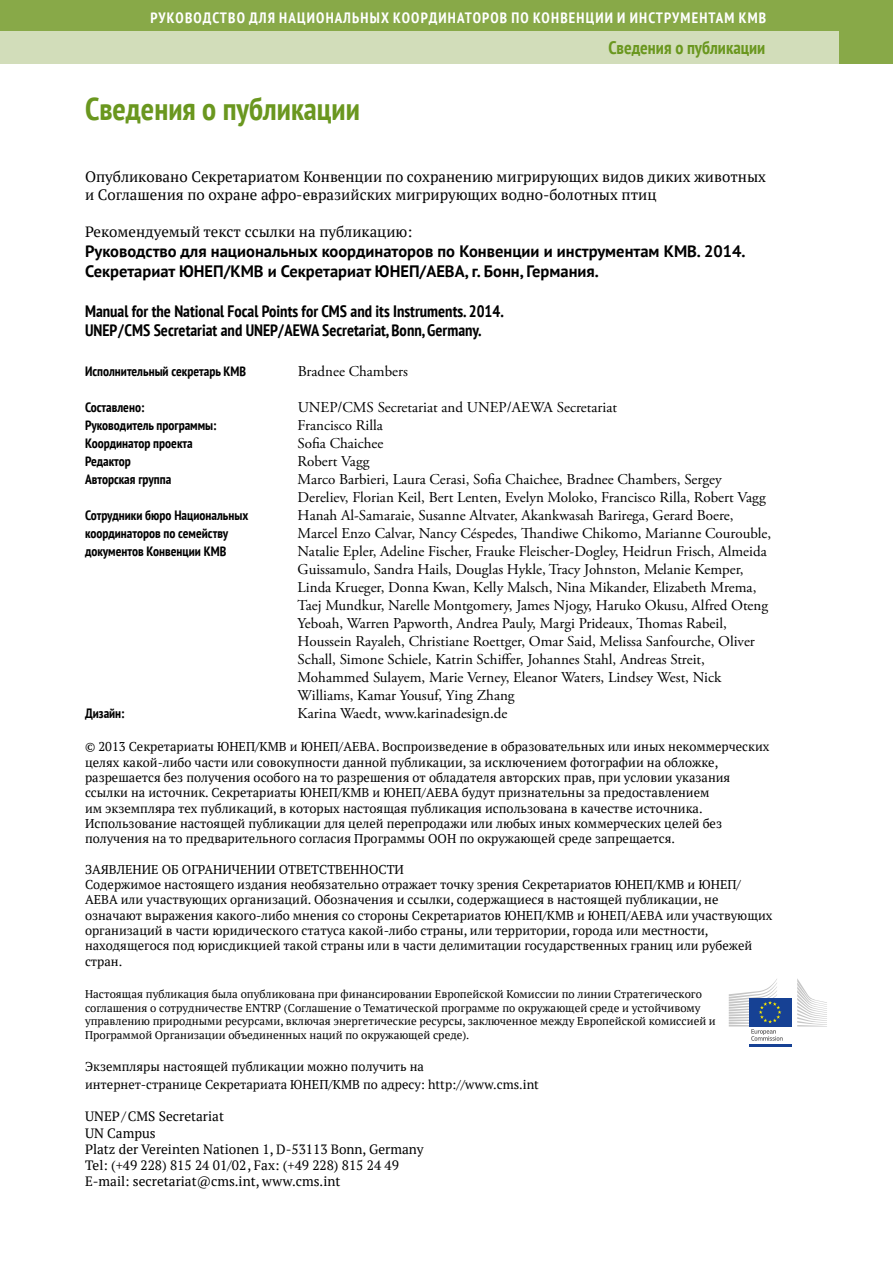
<style>
.page{position:relative;width:893px;height:1263px;background:#fff}
.page>*{position:absolute;margin:0;border:0;box-sizing:border-box;transform-origin:0 0}
.t1{font:700 condensed 31.5px "PT Sans";color:#6a971f}
.t2{font:700 condensed 18px "PT Sans";color:#6a971f}
.t3{font:700 16.5px/19.8px "PT Sans";color:#000}
.t4{font:700 condensed 16.5px/19.8px "PT Sans";color:#000}
.t5{font:15px/18px "Adobe Garamond Pro";color:#000}
.t6{font:15px/18px "PT Serif";color:#000}
.t7{font:700 condensed 15px "PT Sans";letter-spacing:.08em;color:#fff}
.t8{font:700 condensed 13.5px "PT Sans";color:#000}
.t9{font:13.5px/16.2px "PT Serif";color:#000}
.t10{font:12.75px/15.3px "PT Serif";color:#000}
.t11{font:11.25px/13.5px "PT Serif";color:#000}
</style>
<div class="page">
<div style="left:0;top:0;width:893px;height:64px;background:#88a948"></div>
<div style="left:0;top:31px;width:839px;height:33px;background:#d2ddba"></div>
<div style="left:749px;top:998px;width:42px;height:28px;background:#164194"></div>
<hr style="left:749px;top:1044px;width:42px;height:2px;background:#164194">
<svg style="left:797px;top:979px;width:30px;height:47px"></svg>
<svg style="left:729px;top:979px;width:54px;height:62px"></svg>
<p class="t7" style="left:150px;top:8px;width:617px">РУКОВОДСТВО ДЛЯ НАЦИОНАЛЬНЫХ КООРДИНАТОРОВ ПО КОНВЕНЦИИ И ИНСТРУМЕНТАМ КМВ</p>
<h1 class="t1" style="left:85px;top:88px;width:276px">Сведения о публикации</h1>
<h2 class="t2" style="left:608px;top:36px;width:159px">Сведения о публикации</h2>
<p class="t6" style="left:85px;top:167px;width:682px">Опубликовано Секретариатом Конвенции по сохранению мигрирующих видов диких животных и Соглашения по охране афро-евразийских мигрирующих водно-болотных птиц</p>
<p class="t6" style="left:85px;top:223px;width:329px">Рекомендуемый текст ссылки на публикацию:</p>
<p class="t3" style="left:85px;top:241px;width:662px">Руководство для национальных координаторов по Конвенции и инструментам КМВ. 2014.<br>Секретариат ЮНЕП/КМВ и Секретариат ЮНЕП/АЕВА, г. Бонн, Германия.</p>
<p class="t4" style="left:85px;top:301px;width:420px">Manual for the National Focal Points for CMS and its Instruments. 2014.<br>UNEP/CMS Secretariat and UNEP/AEWA Secretariat, Bonn, Germany.</p>
<p class="t8" style="left:85px;top:362px;width:162px">Исполнительный секретарь КМВ</p>
<p class="t5" style="left:298px;top:363px;width:112px">Bradnee Chambers</p>
<p class="t8" style="left:85px;top:398px;width:61px">Составлено:</p>
<p class="t5" style="left:298px;top:399px;width:321px">UNEP/CMS Secretariat and UNEP/AEWA Secretariat</p>
<p class="t8" style="left:85px;top:416px;width:133px">Руководитель программы:</p>
<p class="t5" style="left:298px;top:417px;width:87px">Francisco Rilla</p>
<p class="t8" style="left:85px;top:434px;width:109px">Координатор проекта</p>
<p class="t5" style="left:298px;top:435px;width:87px">Sofia Chaichee</p>
<p class="t8" style="left:85px;top:452px;width:47px">Редактор</p>
<p class="t5" style="left:298px;top:453px;width:73px">Robert Vagg</p>
<p class="t8" style="left:85px;top:470px;width:88px">Авторская группа</p>
<p class="t5" style="left:298px;top:471px;width:469px">Marco Barbieri, Laura Cerasi, Sofia Chaichee, Bradnee Chambers, Sergey<br>Dereliev, Florian Keil, Bert Lenten, Evelyn Moloko, Francisco Rilla, Robert Vagg</p>
<p class="t8" style="left:85px;top:506px;width:165px">Сотрудники бюро Национальных</p>
<p class="t5" style="left:298px;top:507px;width:437px">Hanah Al-Samaraie, Susanne Altvater, Akankwasah Barirega, Gerard Boere,</p>
<p class="t8" style="left:85px;top:524px;width:145px">координаторов по семейству</p>
<p class="t5" style="left:298px;top:525px;width:475px">Marcel Enzo Calvar, Nancy Céspedes, Thandiwe Chikomo, Marianne Courouble,</p>
<p class="t8" style="left:85px;top:542px;width:143px">документов Конвенции КМВ</p>
<p class="t5" style="left:298px;top:543px;width:472px">Natalie Epler, Adeline Fischer, Frauke Fleischer-Dogley, Heidrun Frisch, Almeida Guissamulo, Sandra Hails, Douglas Hykle, Tracy Johnston, Melanie Kemper, Linda Krueger, Donna Kwan, Kelly Malsch, Nina Mikander, Elizabeth Mrema, Taej Mundkur, Narelle Montgomery, James Njogy, Haruko Okusu, Alfred Oteng Yeboah, Warren Papworth, Andrea Pauly, Margi Prideaux, Thomas Rabeil, Houssein Rayaleh, Christiane Roettger, Omar Said, Melissa Sanfourche, Oliver Schall, Simone Schiele, Katrin Schiffer, Johannes Stahl, Andreas Streit, Mohammed Sulayem, Marie Verney, Eleanor Waters, Lindsey West, Nick Williams, Kamar Yousuf, Ying Zhang</p>
<p class="t8" style="left:85px;top:704px;width:41px">Дизайн:</p>
<p class="t5" style="left:298px;top:705px;width:211px">Karina Waedt, www.karinadesign.de</p>
<p class="t10" style="left:85px;top:739px;width:686px">© 2013 Секретариаты ЮНЕП/КМВ и ЮНЕП/АЕВА. Воспроизведение в образовательных или иных некоммерческих целях какой-либо части или совокупности данной публикации, за исключением фотографии на обложке, разрешается без получения особого на то разрешения от обладателя авторских прав, при условии указания ссылки на источник. Секретариаты ЮНЕП/КМВ и ЮНЕП/АЕВА будут признательны за предоставлением<br>им экземпляра тех публикаций, в которых настоящая публикация использована в качестве источника.<br>Использование настоящей публикации для целей перепродажи или любых иных коммерческих целей без получения на то предварительного согласия Программы ООН по окружающей среде запрещается.</p>
<p class="t10" style="left:85px;top:861px;width:689px">ЗАЯВЛЕНИЕ ОБ ОГРАНИЧЕНИИ ОТВЕТСТВЕННОСТИ<br>Содержимое настоящего издания необязательно отражает точку зрения Секретариатов ЮНЕП/КМВ и ЮНЕП/ АЕВА или участвующих организаций. Обозначения и ссылки, содержащиеся в настоящей публикации, не означают выражения какого-либо мнения со стороны Секретариатов ЮНЕП/КМВ и ЮНЕП/АЕВА или участвующих организаций в части юридического статуса какой-либо страны, или территории, города или местности, находящегося под юрисдикцией такой страны или в части делимитации государственных границ или рубежей стран.</p>
<p class="t11" style="left:85px;top:987px;width:632px">Настоящая публикация была опубликована при финансировании Европейской Комиссии по линии Стратегического соглашения о сотрудничестве ENTRP (Соглашение о Тематической программе по окружающей среде и устойчивому управлению природными ресурсами, включая энергетические ресурсы, заключенное между Европейской комиссией и Программой Организации объединенных наций по окружающей среде).</p>
<p class="t10" style="left:85px;top:1057px;width:455px;line-height:18px">Экземпляры настоящей публикации можно получить на интернет-странице Секретариата ЮНЕП/КМВ по адресу: http://www.cms.int</p>
<p class="t9" style="left:85px;top:1108px;width:340px">UNEP/CMS Secretariat<br>UN Campus<br>Platz der Vereinten Nationen 1, D-53113 Bonn, Germany Tel: (+49 228) 815 24 01/02, Fax: (+49 228) 815 24 49<br>E-mail: secretariat@cms.int, www.cms.int</p>
</div>
